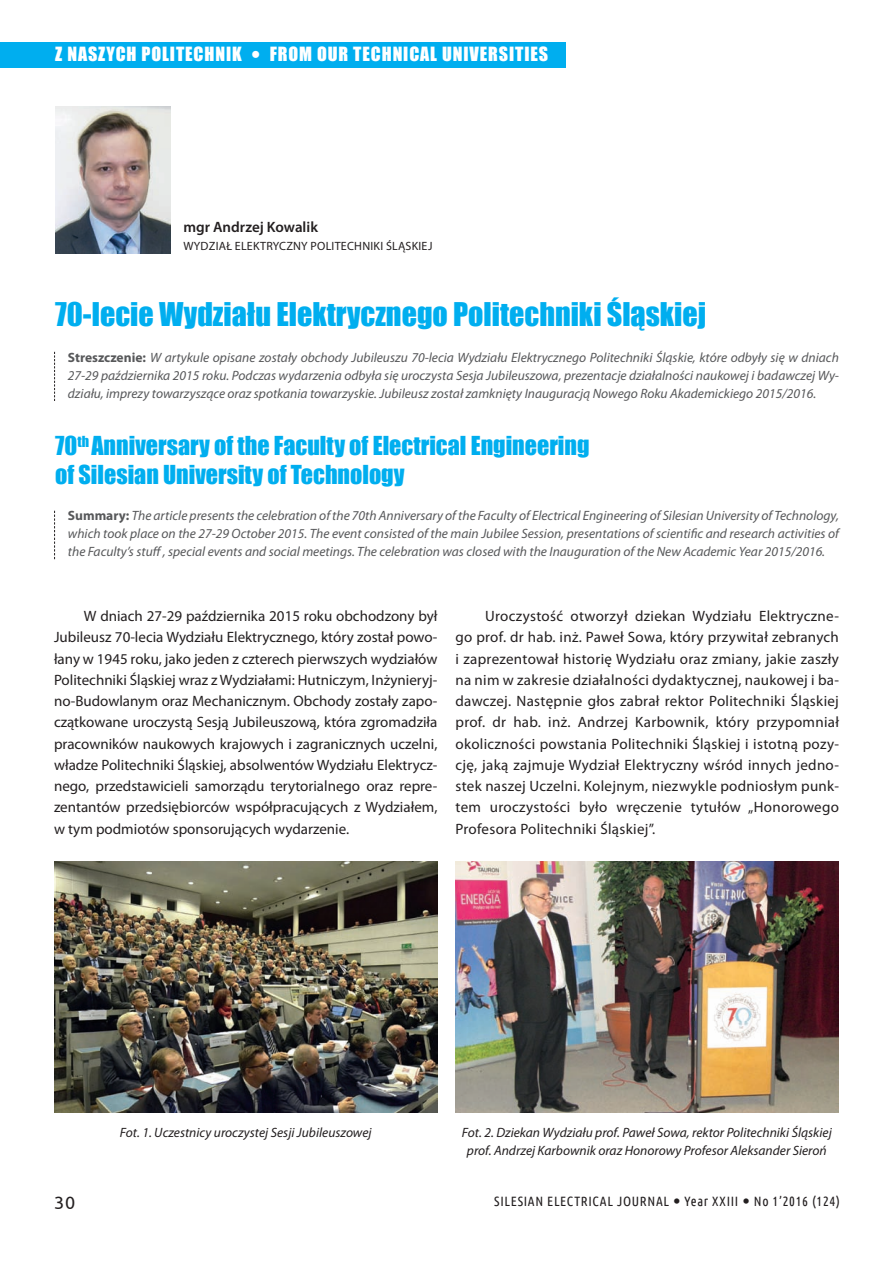
<style>
.page{position:relative;width:893px;height:1263px;background:#fff}
.page>*{position:absolute;margin:0;border:0;box-sizing:border-box;transform-origin:0 0}
.t1{font:30px "Impact";color:#00aeef}
.t2{font:24px/28.8px "Impact";color:#00aeef}
.t3{font:18px "Impact";letter-spacing:.05em;color:#fff}
.t4{font:18px "Ubuntu";color:#231f20}
.t5{font:15px/21.3px "Myriad Pro";letter-spacing:.01em;color:#231f20;text-align:justify}
.t6{font:600 15px "Myriad Pro";color:#231f20}
.t7{font:italic 13.5px/18px "Myriad Pro";color:#57585a;text-align:justify}
.t8{font:italic 13.5px/18px "Myriad Pro";color:#231f20;text-align:center}
.t9{font:13.5px "Ubuntu Condensed";letter-spacing:.05em;color:#231f20}
.t10{font:12px "Myriad Pro";letter-spacing:.02em;color:#231f20}
.s1{font-weight:700;font-style:normal}
</style>
<div class="page">
<div style="left:0;top:42px;width:566px;height:26px;background:#00aeef"></div>
<svg style="left:54px;top:352px;width:1px;height:49px"></svg>
<svg style="left:54px;top:511px;width:1px;height:48px"></svg>
<img style="left:55px;top:106px;width:116px;height:148px">
<img style="left:54px;top:861px;width:383px;height:251px">
<img style="left:455px;top:861px;width:384px;height:251px">
<p class="t3" style="left:55px;top:40px;width:350px">Z NASZYCH POLITECHNIK POWER ENGINEERING</p>
<p class="t3" style="left:270px;top:40px;width:280px">FROM OUR TECHNICAL UNIVERSITIES</p>
<p class="t3" style="left:54px;top:41px;width:163px">ELEKTROENERGE YKA</p>
<p class="t6" style="left:183px;top:217px;width:136px">mgr Andrzej Kowalik</p>
<p class="t10" style="left:184px;top:239px;width:18px">Wydział</p>
<p class="t10" style="left:235px;top:239px;width:20px">elektryczny</p>
<p class="t10" style="left:311px;top:239px;width:28px">politec</p>
<p class="t10" style="left:354px;top:239px;width:14px">hniki</p>
<p class="t10" style="left:386px;top:239px;width:26px">śląskiej</p>
<h1 class="t1" style="left:55px;top:291px;width:652px">70-lecie Wydziału Elektrycznego Politechniki Śląskiej</h1>
<p class="t7" style="left:68px;top:348px;width:773px"><span class="s1">Streszczenie:</span> W artykule opisane zostały obchody Jubileuszu 70-lecia Wydziału Elektrycznego Politechniki Śląskie, które odbyły się w dniach 27-29 października 2015 roku. Podczas wydarzenia odbyła się uroczysta Sesja Jubileuszowa, prezentacje działalności naukowej i badawczej Wy&shy;działu, imprezy towarzyszące oraz spotkania towarzyskie. Jubileusz został zamknięty Inauguracją Nowego Roku Akademickiego 2015/2016.</p>
<h2 class="t2" style="left:55px;top:431px;width:536px">70<sup>th</sup> Anniversary of the Faculty of Electrical Engineering of Silesian University of Technology</h2>
<p class="t7" style="left:68px;top:506px;width:772px"><span class="s1">Summary:</span> The article presents the celebration of the 70th Anniversary of the Faculty of Electrical Engineering of Silesian University of Technology, which took place on the 27-29 October 2015. The event consisted of the main Jubilee Session, presentations of scientific and research activities of the Faculty’s stuff , special events and social meetings. The celebration was closed with the Inauguration of the New Academic Year 2015/2016.</p>
<p class="t5" style="left:54px;top:605px;width:385px;text-indent:30px">W dniach 27-29 października 2015 roku obchodzony był Jubileusz 70-lecia Wydziału Elektrycznego, który został powo&shy;łany w 1945 roku, jako jeden z czterech pierwszych wydziałów Politechniki Śląskiej wraz z Wydziałami: Hutniczym, Inżynieryj&shy;no-Budowlanym oraz Mechanicznym. Obchody zostały zapo&shy;czątkowane uroczystą Sesją Jubileuszową, która zgromadziła pracowników naukowych krajowych i zagranicznych uczelni, władze Politechniki Śląskiej, absolwentów Wydziału Elektrycz&shy;nego, przedstawicieli samorządu terytorialnego oraz repre&shy;zentantów przedsiębiorców współpracujących z Wydziałem, w tym podmiotów sponsorujących wydarzenie.</p>
<p class="t5" style="left:455px;top:605px;width:385px;text-indent:30px">Uroczystość otworzył dziekan Wydziału Elektryczne&shy;go prof. dr hab. inż. Paweł Sowa, który przywitał zebranych i zaprezentował historię Wydziału oraz zmiany, jakie zaszły na nim w zakresie działalności dydaktycznej, naukowej i ba&shy;dawczej. Następnie głos zabrał rektor Politechniki Śląskiej prof. dr hab. inż. Andrzej Karbownik, który przypomniał okoliczności powstania Politechniki Śląskiej i istotną pozy&shy;cję, jaką zajmuje Wydział Elektryczny wśród innych jedno&shy;stek naszej Uczelni. Kolejnym, niezwykle podniosłym punk&shy;tem uroczystości było wręczenie tytułów „Honorowego Profesora Politechniki Śląskiej”.</p>
<p class="t8" style="left:120px;top:1124px;width:253px">Fot. 1. Uczestnicy uroczystej Sesji Jubileuszowej</p>
<p class="t8" style="left:462px;top:1123px;width:371px">Fot. 2. Dziekan Wydziału prof. Paweł Sowa, rektor Politechniki Śląskiej prof. Andrzej Karbownik oraz Honorowy Profesor Aleksander Sieroń</p>
<p class="t4" style="left:54px;top:1192px;width:23px">30</p>
<p class="t9" style="left:494px;top:1192px;width:347px">SILESIAN ELECTRICAL JOURNAL Year XXIII No 1’2016 (124)</p>
</div>
